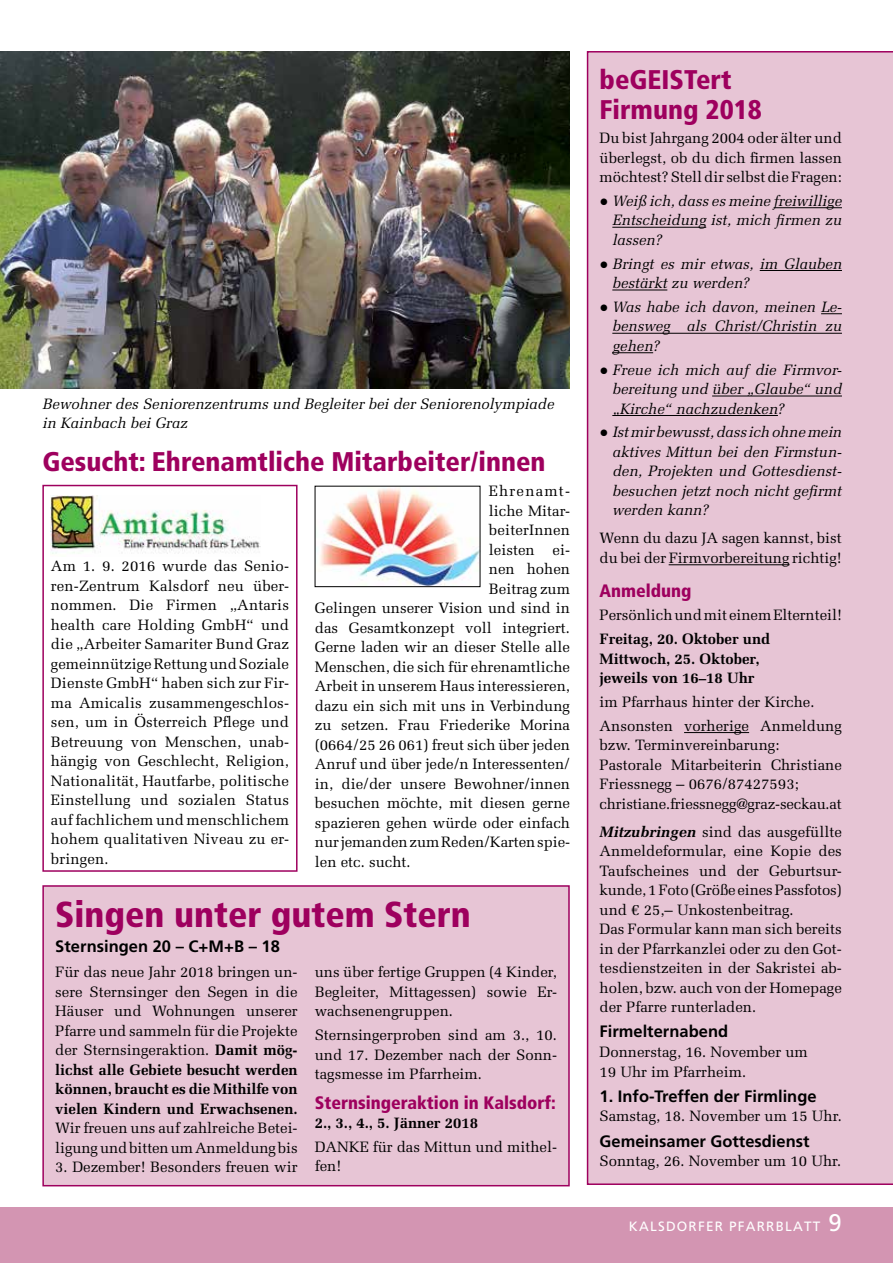
<style>
.page{position:relative;width:893px;height:1263px;background:#fff}
.page>*{position:absolute;margin:0;border:0;box-sizing:border-box;transform-origin:0 0}
.t1{font:900 condensed 36px "Frutiger";color:#9e005e}
.t2{font:900 condensed 27px/30px "Frutiger";color:#9e005e}
.t3{font:900 condensed 18px "Frutiger";color:#9e005e}
.t4{font:700 16.5px "Frutiger";color:#000}
.t5{font:15px/19.5px "Melior LT Std";color:#000}
.t6{font:italic 15px/19.5px "Melior LT Std";color:#000;text-align:justify}
.t7{font:700 15px/19.5px "Melior LT Std";color:#000}
.t8{font:15px "Melior LT Std";letter-spacing:.08em;color:#000}
.t9{font:13.5px "Frutiger";letter-spacing:.09em;color:#fff}
.s1{font-weight:700}
.s2{font-family:"Times New Roman";font-style:normal}
.s3{font-weight:700;font-style:italic}
.s4{font-size:24px}
</style>
<div class="page">
<div style="left:0;top:1208px;width:893px;height:55px;background:#d395b2"></div>
<div style="left:42px;top:885px;width:528px;height:301px;background:#e7c5d5;border:2px solid #9e005e"></div>
<div style="left:42px;top:485px;width:256px;height:387px;border:2px solid #9e005e"></div>
<div style="left:587px;top:51px;width:306px;height:1134px;background:#e7c5d5"></div>
<hr style="left:774px;top:207px;width:68px;height:1px;background:#000">
<hr style="left:612px;top:227px;width:94px;height:1px;background:#000">
<hr style="left:760px;top:270px;width:82px;height:1px;background:#000">
<hr style="left:612px;top:290px;width:55px;height:1px;background:#000">
<svg style="left:821px;top:313px;width:21px;height:1px"></svg>
<hr style="left:612px;top:333px;width:230px;height:1px;background:#000">
<hr style="left:612px;top:352px;width:41px;height:1px;background:#000">
<hr style="left:712px;top:396px;width:130px;height:1px;background:#000">
<hr style="left:612px;top:415px;width:166px;height:1px;background:#000">
<hr style="left:669px;top:564px;width:120px;height:1px;background:#000">
<hr style="left:684px;top:732px;width:65px;height:1px;background:#000">
<img style="left:0;top:51px;width:570px;height:338px">
<img style="left:51px;top:495px;width:210px;height:59px">
<img style="left:317px;top:488px;width:161px;height:97px">
<div style="left:315px;top:486px;width:165px;height:101px;border:1px solid #000"></div>
<p class="t6" style="left:43px;top:394px;width:513px">Bewohner des Seniorenzentrums und Begleiter bei der Seniorenolympiade in Kainbach bei Graz</p>
<h2 class="t2" style="left:42px;top:447px;width:505px">Gesucht: Ehrenamtliche Mitarbeiter/innen</h2>
<p class="t5" style="left:51px;top:556px;width:240px;text-align:justify">Am 1. 9. 2016 wurde das Senio&shy;ren-Zentrum Kalsdorf neu über&shy;nommen. Die Firmen „Antaris health care Holding GmbH“ und die „Arbeiter Samariter Bund Graz gemeinnützige Rettung und Soziale Dienste GmbH“ haben sich zur Fir&shy;ma Amicalis zusammengeschlos&shy;sen, um in Österreich Pflege und Betreuung von Menschen, unab&shy;hängig von Geschlecht, Religion, Nationalität, Hautfarbe, politische Einstellung und sozialen Status auf fachlichem und menschlichem hohem qualitativen Niveau zu er&shy;bringen.</p>
<p class="t8" style="left:489px;top:482px;width:83px">Ehrenamt-</p>
<p class="t5" style="left:489px;top:501px;width:83px">liche Mitar-</p>
<p class="t5" style="left:489px;top:520px;width:83px">beiterInnen</p>
<p class="t5" style="left:489px;top:540px;width:83px">leisten ei-</p>
<p class="t5" style="left:489px;top:559px;width:83px">nen hohen</p>
<p class="t5" style="left:489px;top:579px;width:83px">Beitrag zum</p>
<p class="t5" style="left:315px;top:598px;width:257px">Gelingen unserer Vision und sind in</p>
<p class="t5" style="left:315px;top:618px;width:257px">das Gesamtkonzept voll integriert.</p>
<p class="t5" style="left:315px;top:637px;width:257px">Gerne laden wir an dieser Stelle alle</p>
<p class="t5" style="left:315px;top:657px;width:257px">Menschen, die sich für ehrenamtliche</p>
<p class="t5" style="left:315px;top:676px;width:257px">Arbeit in unserem Haus interessieren,</p>
<p class="t5" style="left:315px;top:696px;width:257px">dazu ein sich mit uns in Verbindung</p>
<p class="t5" style="left:315px;top:715px;width:257px">zu setzen. Frau Friederike Morina</p>
<p class="t5" style="left:315px;top:735px;width:257px">(0664/25 26 061) freut sich über jeden</p>
<p class="t5" style="left:315px;top:754px;width:257px">Anruf und über jede/n Interessenten/</p>
<p class="t5" style="left:315px;top:774px;width:257px">in, die/der unsere Bewohner/innen</p>
<p class="t5" style="left:315px;top:793px;width:257px">besuchen möchte, mit diesen gerne</p>
<p class="t5" style="left:315px;top:813px;width:257px">spazieren gehen würde oder einfach</p>
<p class="t5" style="left:315px;top:832px;width:257px">nur jemanden zum Reden/Karten spie-</p>
<p class="t5" style="left:315px;top:852px;width:97px">len etc. sucht.</p>
<h1 class="t1" style="left:55px;top:893px;width:417px">Singen unter gutem Stern</h1>
<p class="t4" style="left:55px;top:937px;width:226px">Sternsingen 20 – C+M+B – 18</p>
<p class="t5" style="left:315px;top:962px;width:244px;text-align:justify">uns über fertige Gruppen (4 Kinder, Begleiter, Mittagessen) sowie Er&shy;wachsenengruppen.</p>
<p class="t5" style="left:315px;top:1025px;width:244px;text-align:justify">Sternsingerproben sind am 3., 10. und 17. Dezember nach der Sonn&shy;tagsmesse im Pfarrheim.</p>
<p class="t3" style="left:315px;top:1091px;width:243px">Sternsingeraktion in Kalsdorf:</p>
<p class="t7" style="left:315px;top:1113px;width:165px">2., 3., 4., 5. Jänner 2018</p>
<p class="t5" style="left:315px;top:1137px;width:244px">DANKE für das Mittun und mithel&shy;fen!</p>
<p class="t5" style="left:55px;top:962px;width:244px;text-align:justify">Für das neue Jahr 2018 bringen un&shy;sere Sternsinger den Segen in die Häuser und Wohnungen unserer Pfarre und sammeln für die Projekte der Sternsingeraktion. <span class="s1">Damit mög&shy;lichst alle Gebiete besucht werden können, braucht es die Mithilfe von vielen Kindern und Erwachsenen.</span></p>
<p class="t5" style="left:55px;top:1118px;width:244px">Wir freuen uns auf zahlreiche Betei&shy;ligung und bitten um Anmeldung bis</p>
<p class="t5" style="left:55px;top:1157px;width:244px">3. Dezember! Besonders freuen wir</p>
<h2 class="t2" style="left:600px;top:65px;width:164px">beGEISTert<br>Firmung 2018</h2>
<p class="t5" style="left:600px;top:128px;width:244px;text-align:justify">Du bist Jahrgang 2004 oder älter und überlegst, ob du dich firmen lassen möchtest? Stell dir selbst die Fragen:</p>
<p class="t6" style="left:612px;top:191px;width:231px;text-indent:-13px"><span class="s2">●</span> Weiß ich, dass es meine freiwillige Entscheidung ist, mich firmen zu lassen?</p>
<p class="t6" style="left:612px;top:254px;width:231px;text-indent:-13px"><span class="s2">●</span> Bringt es mir etwas, im Glauben bestärkt zu werden?</p>
<p class="t6" style="left:612px;top:297px;width:231px;text-indent:-13px"><span class="s2">●</span> Was habe ich davon, meinen Le&shy;bensweg als Christ/Christin zu gehen?</p>
<p class="t6" style="left:612px;top:360px;width:231px;text-indent:-13px"><span class="s2">●</span> Freue ich mich auf die Firmvor&shy;bereitung und über „Glaube“ und „Kirche“ nachzudenken?</p>
<p class="t6" style="left:612px;top:423px;width:231px;text-indent:-13px"><span class="s2">●</span> Ist mir bewusst, dass ich ohne mein aktives Mittun bei den Firmstun&shy;den, Projekten und Gottesdienst&shy;besuchen jetzt noch nicht gefirmt werden kann?</p>
<p class="t5" style="left:600px;top:528px;width:244px">Wenn du dazu JA sagen kannst, bist du bei der Firmvorbereitung richtig!</p>
<p class="t3" style="left:600px;top:580px;width:94px">Anmeldung</p>
<p class="t5" style="left:600px;top:606px;width:244px">Persönlich und mit einem Elternteil!</p>
<p class="t7" style="left:600px;top:629px;width:172px">Freitag, 20. Oktober und<br>Mittwoch, 25. Oktober, jeweils von 16–18 Uhr</p>
<p class="t5" style="left:600px;top:690px;width:244px;line-height:23.7px">im Pfarrhaus hinter der Kirche.<br>Ansonsten vorherige Anmeldung</p>
<p class="t5" style="left:600px;top:735px;width:244px">bzw. Terminvereinbarung:<br>Pastorale Mitarbeiterin Christiane Friessnegg – 0676/87427593; christiane.friessnegg@graz-seckau.at</p>
<p class="t5" style="left:600px;top:822px;width:244px"><span class="s3">Mitzubringen</span> sind das ausgefüllte Anmeldeformular, eine Kopie des Taufscheines und der Geburtsur&shy;kunde, 1 Foto (Größe eines Passfotos) und € 25,– Unkostenbeitrag.<br>Das Formular kann man sich bereits in der Pfarrkanzlei oder zu den Got&shy;tesdienstzeiten in der Sakristei ab&shy;holen, bzw. auch von der Homepage der Pfarre runterladen.</p>
<p class="t4" style="left:600px;top:1022px;width:130px">Firmelternabend</p>
<p class="t5" style="left:600px;top:1042px;width:210px">Donnerstag, 16. November um<br>19 Uhr im Pfarrheim.</p>
<p class="t4" style="left:600px;top:1086px;width:219px">1. Info-Treffen der Firmlinge</p>
<p class="t5" style="left:600px;top:1106px;width:244px">Samstag, 18. November um 15 Uhr.</p>
<p class="t4" style="left:600px;top:1131px;width:211px">Gemeinsamer Gottesdienst</p>
<p class="t5" style="left:600px;top:1151px;width:243px">Sonntag, 26. November um 10 Uhr.</p>
<p class="t9" style="left:629px;top:1218px;width:215px">KALSDORFER PFARRBLATT <span class="s4">9</span></p>
</div>
